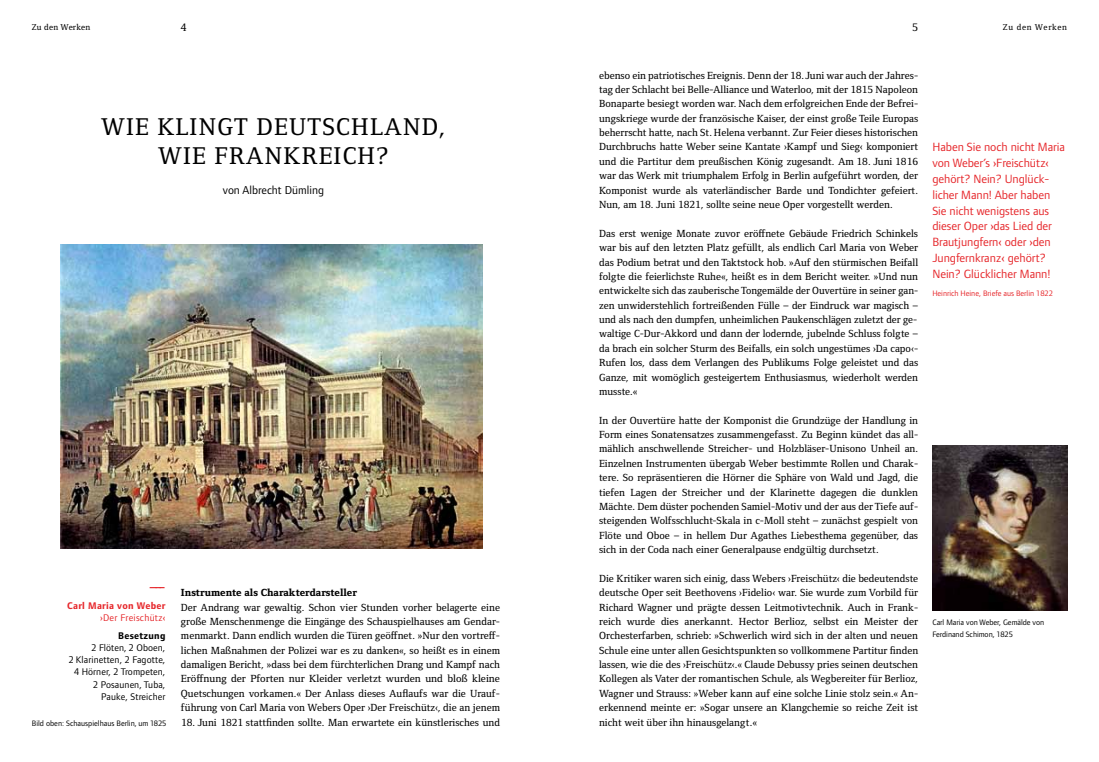
<style>
.page{position:relative;width:1099px;height:762px;background:#fff}
.page>*{position:absolute;margin:0;border:0;box-sizing:border-box;transform-origin:0 0}
.t1{font:500 25px/28.8px "Foundry Form Serif OT2";letter-spacing:.05em;color:#000;text-align:center}
.t2{font:12.38px/15.9px "Foundry Form Sans OT2";letter-spacing:-.005em;color:#e6272b}
.t3{font:11.88px "Foundry Form Sans";color:#000}
.t4{font:500 11.25px "Foundry Form Serif";color:#000}
.t5{font:500 11.25px "Foundry Form Serif OT2";color:#000}
.t6{font:500 10.62px/14.4px "Foundry Form Serif OT2";color:#000;text-align:justify}
.t7{font:800 10.62px "Foundry Form Serif OT2";color:#000}
.t8{font:700 10.62px "Apercu Pro";color:#e6272b}
.t9{font:10px/12.1px "Foundry Form Sans";letter-spacing:.01em;color:#000;text-align:right}
.t10{font:700 10px "Foundry Form Sans";letter-spacing:.025em;color:#e6272b}
.t11{font:10px "Foundry Form Sans";letter-spacing:.025em;color:#e6272b}
.t12{font:700 10px "Foundry Form Sans";letter-spacing:.025em;color:#000}
.t13{font:500 8.75px "Foundry Form Serif OT2";letter-spacing:.025em;color:#000}
.t14{font:8.12px/11.9px "Foundry Form Sans OT2";letter-spacing:-.005em;color:#000}
.t15{font:8.12px "Foundry Form Sans OT2";letter-spacing:-.005em;color:#e6272b}
</style>
<div class="page">
<img style="left:932px;top:445px;width:135px;height:165px">
<img style="left:60px;top:244px;width:422px;height:304px">
<p class="t13" style="left:32px;top:21px;width:60px">Zu den Werken</p>
<p class="t4" style="left:181px;top:21px;width:7px">4</p>
<h1 class="t1" style="left:101px;top:111px;width:346px">Wie klingt Deutschland, wie Frankreich?</h1>
<p class="t3" style="left:223px;top:183px;width:103px">von Albrecht Dümling</p>
<p class="t8" style="left:149px;top:580px;width:18px">—––</p>
<p class="t10" style="left:67px;top:600px;width:100px">Carl Maria von Weber</p>
<p class="t11" style="left:100px;top:612px;width:67px">›Der Freischütz‹</p>
<p class="t12" style="left:118px;top:630px;width:49px">Besetzung</p>
<p class="t9" style="left:69px;top:642px;width:98px">2 Flöten, 2 Oboen,<br>2 Klarinetten, 2 Fagotte,<br>4 Hörner, 2 Trompeten,<br>2 Posaunen, Tuba,<br>Pauke, Streicher</p>
<p class="t14" style="left:32px;top:716px;width:136px">Bild oben: Schauspielhaus Berlin, um 1825</p>
<p class="t7" style="left:181px;top:585px;width:177px">Instrumente als Charakterdarsteller</p>
<p class="t6" style="left:181px;top:599px;width:320px">Der Andrang war gewaltig. Schon vier Stunden vorher belagerte eine große Menschenmenge die Eingänge des Schauspielhauses am Gendar&shy;menmarkt. Dann endlich wurden die Türen geöffnet. »Nur den vortreff&shy;lichen Maßnahmen der Polizei war es zu danken«, so heißt es in einem damaligen Bericht, »dass bei dem fürchterlichen Drang und Kampf nach Eröffnung der Pforten nur Kleider verletzt wurden und bloß kleine Quetschungen vorkamen.« Der Anlass dieses Auflaufs war die Urauf&shy;führung von Carl Maria von Webers Oper ›Der Freischütz‹, die an jenem</p>
<p class="t6" style="left:181px;top:714px;width:320px">18. Juni 1821 stattfinden sollte. Man erwartete ein künstlerisches und</p>
<p class="t5" style="left:912px;top:19px;width:8px">5</p>
<p class="t13" style="left:1002px;top:21px;width:66px">Zu den Werken</p>
<p class="t6" style="left:599px;top:67px;width:320px">ebenso ein patriotisches Ereignis. Denn der 18. Juni war auch der Jahres&shy;tag der Schlacht bei Belle-Alliance und Waterloo, mit der 1815 Napoleon Bonaparte besiegt worden war. Nach dem erfolgreichen Ende der Befrei&shy;ungskriege wurde der französische Kaiser, der einst große Teile Europas beherrscht hatte, nach St. Helena verbannt. Zur Feier dieses historischen Durchbruchs hatte Weber seine Kantate ›Kampf und Sieg‹ komponiert und die Partitur dem preußischen König zugesandt. Am 18. Juni 1816 war das Werk mit triumphalem Erfolg in Berlin aufgeführt worden, der Komponist wurde als vaterländischer Barde und Tondichter gefeiert.<br>Nun, am 18. Juni 1821, sollte seine neue Oper vorgestellt werden.</p>
<p class="t6" style="left:599px;top:225px;width:320px">Das erst wenige Monate zuvor eröffnete Gebäude Friedrich Schinkels war bis auf den letzten Platz gefüllt, als endlich Carl Maria von Weber das Podium betrat und den Taktstock hob. »Auf den stürmischen Beifall folgte die feierlichste Ruhe«, heißt es in dem Bericht weiter. »Und nun entwickelte sich das zauberische Tongemälde der Ouvertüre in seiner gan&shy;zen unwiderstehlich fortreißenden Fülle – der Eindruck war magisch – und als nach den dumpfen, unheimlichen Paukenschlägen zuletzt der ge&shy;waltige C-Dur-Akkord und dann der lodernde, jubelnde Schluss folgte – da brach ein solcher Sturm des Beifalls, ein solch ungestümes ›Da capo‹- Rufen los, dass dem Verlangen des Publikums Folge geleistet und das Ganze, mit womöglich gesteigertem Enthusiasmus, wiederholt werden musste.«</p>
<p class="t6" style="left:599px;top:412px;width:320px">In der Ouvertüre hatte der Komponist die Grundzüge der Handlung in Form eines Sonatensatzes zusammengefasst. Zu Beginn kündet das all&shy;mählich anschwellende Streicher- und Holzbläser-Unisono Unheil an.<br>Einzelnen Instrumenten übergab Weber bestimmte Rollen und Charak&shy;tere. So repräsentieren die Hörner die Sphäre von Wald und Jagd, die tiefen Lagen der Streicher und der Klarinette dagegen die dunklen Mächte. Dem düster pochenden Samiel-Motiv und der aus der Tiefe auf&shy;steigenden Wolfsschlucht-Skala in c-Moll steht – zunächst gespielt von Flöte und Oboe – in hellem Dur Agathes Liebesthema gegenüber, das sich in der Coda nach einer Generalpause endgültig durchsetzt.</p>
<p class="t6" style="left:599px;top:570px;width:320px">Die Kritiker waren sich einig, dass Webers ›Freischütz‹ die bedeutendste deutsche Oper seit Beethovens ›Fidelio‹ war. Sie wurde zum Vorbild für Richard Wagner und prägte dessen Leitmotivtechnik. Auch in Frank&shy;reich wurde dies anerkannt. Hector Berlioz, selbst ein Meister der -Orchesterfarben, schrieb: »Schwerlich wird sich in der alten und neuen Schule eine unter allen Gesichtspunkten so vollkommene Partitur finden lassen, wie die des ›Freischütz‹.« Claude Debussy pries seinen deutschen Kollegen als Vater der romantischen Schule, als Wegbereiter für Berlioz, Wagner und Strauss: »Weber kann auf eine solche Linie stolz sein.« An&shy;erkennend meinte er: »Sogar unsere an Klangchemie so reiche Zeit ist nicht weit über ihn hinausgelangt.«</p>
<p class="t2" style="left:932px;top:138px;width:134px">Haben Sie noch nicht Maria von Weber’s ›Freischütz‹ gehört? Nein? Unglück&shy;licher Mann! Aber haben<br>Sie nicht wenigstens aus dieser Oper ›das Lied der<br>Brautjungfern‹ oder ›den<br>Jungfernkranz‹ gehört?<br>Nein? Glücklicher Mann!</p>
<p class="t15" style="left:932px;top:287px;width:122px">Heinrich Heine, Briefe aus Berlin 1822</p>
<p class="t14" style="left:932px;top:616px;width:113px">Carl Maria von Weber, Gemälde von<br>Ferdinand Schimon, 1825</p>
</div>
